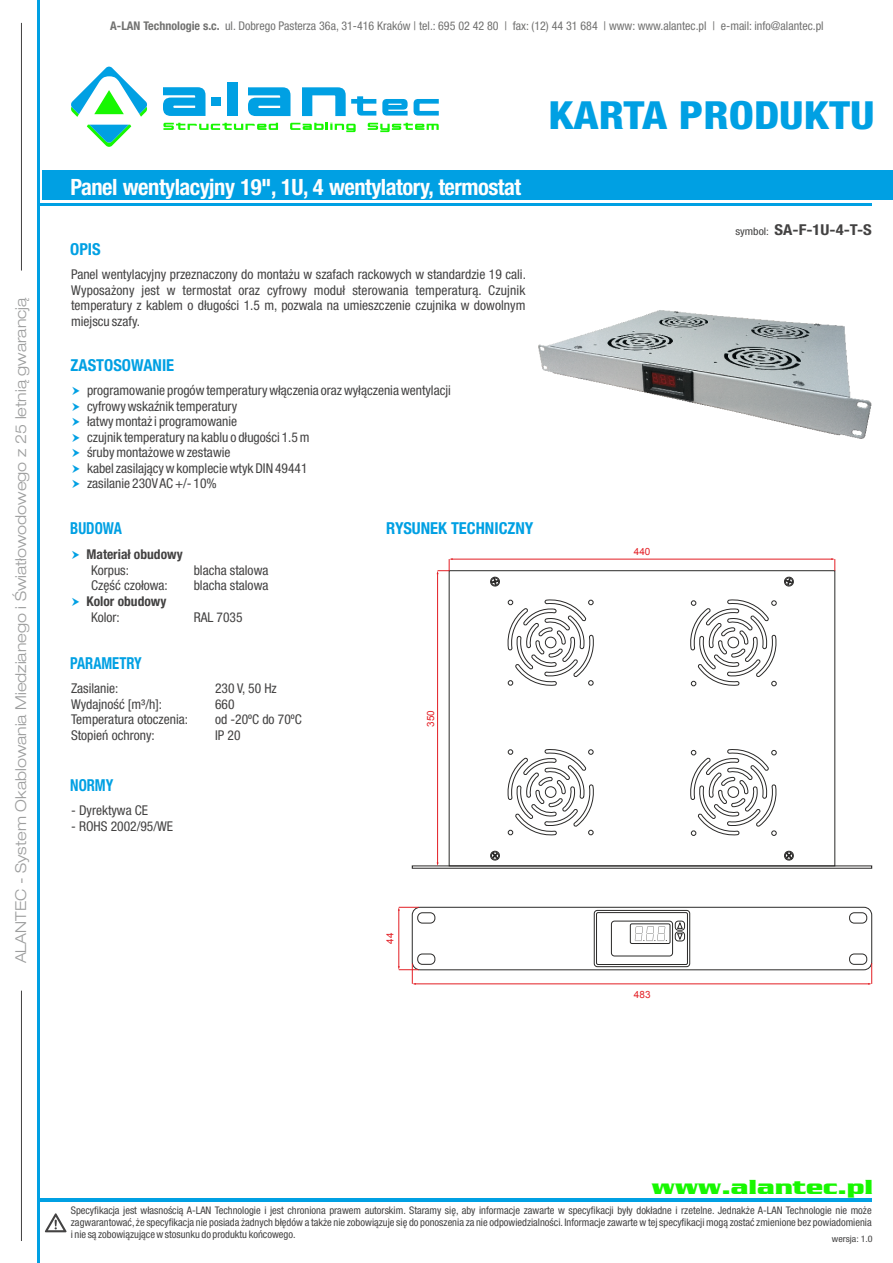
<style>
.page{position:relative;width:893px;height:1263px;background:#fff}
.page>*{position:absolute;margin:0;border:0;box-sizing:border-box;transform-origin:0 0}
.t1{font:800 condensed 38.85px "Helvetica Neue LT Pro";color:#00a0e3;scale:1.14 1}
.t2{font:700 condensed 22.5px "Helvetica Neue LT Pro";letter-spacing:-.02em;color:#fefefe}
.t3{font:700 21px "Serpentine";color:#17f700;scale:1.14 1}
.t4{font:700 condensed 16.5px "Helvetica Neue LT Pro";color:#00a0e3}
.t5{font:700 condensed 16.5px "Helvetica Neue LT Pro";color:#00a0e3;scale:.89 1}
.t6{font:300 expanded 15px "Helvetica Neue LT Pro";color:#9d9e9e}
.t7{font:700 condensed 15px "Helvetica Neue LT Pro";color:#434242;scale:1.11 1}
.t8{font:condensed 13.5px/15.5px "Helvetica Neue LT Pro";color:#434242}
.t9{font:700 condensed 13.5px "Helvetica Neue LT Pro";color:#434242}
.t10{font:condensed 12px "Helvetica Neue LT Pro";color:#727271}
.t11{font:condensed 10.5px/12px "Helvetica Neue LT Pro";color:#434242;text-align:justify}
.t12{font:9.9px "Arial";color:#e31e24}
.t13{font:condensed 9px "Helvetica Neue LT Pro";color:#434242;scale:1.11 1}
.s1{font-weight:700}
.s2{font-weight:400;font-size:10.5px}
</style>
<div class="page">
<div style="left:43px;top:170px;width:850px;height:30px;background:#00a0e3"></div>
<hr style="left:40px;top:1198px;width:832px;height:4px;background:#00a0e3">
<hr style="left:40px;top:203px;width:832px;height:3px;background:#00a0e3">
<svg style="left:71px;top:66px;width:76px;height:81px"></svg>
<svg style="left:163px;top:123px;width:115px;height:7px"></svg>
<svg style="left:290px;top:123px;width:66px;height:9px"></svg>
<svg style="left:368px;top:123px;width:71px;height:9px"></svg>
<svg style="left:163px;top:87px;width:43px;height:29px"></svg>
<div style="left:212px;top:97px;width:9px;height:9px;background:#00a0e3"></div>
<div style="left:227px;top:83px;width:11px;height:33px;background:#00a0e3"></div>
<svg style="left:248px;top:87px;width:42px;height:29px"></svg>
<svg style="left:302px;top:87px;width:74px;height:29px"></svg>
<svg style="left:382px;top:99px;width:26px;height:17px"></svg>
<svg style="left:414px;top:99px;width:25px;height:17px"></svg>
<svg style="left:45px;top:1213px;width:22px;height:19px"></svg>
<hr style="left:38px;top:0;width:2px;height:1263px;background:#00a0e3">
<hr style="left:21px;top:991px;width:1px;height:250px;background:#434242">
<hr style="left:21px;top:23px;width:1px;height:248px;background:#434242">
<img style="left:538px;top:310px;width:334px;height:129px">
<div style="left:412px;top:865px;width:460px;height:4px;border:1px solid #2b2a29"></div>
<div style="left:412px;top:907px;width:460px;height:63px;border:1px solid #2b2a29;border-radius:8px"></div>
<div style="left:849px;top:912px;width:18px;height:11px;border:1px solid #2b2a29;border-radius:5px"></div>
<div style="left:849px;top:953px;width:18px;height:12px;border:1px solid #2b2a29;border-radius:5px"></div>
<div style="left:594px;top:910px;width:96px;height:57px;border:1px solid #2b2a29;border-radius:3px"></div>
<div style="left:596px;top:912px;width:92px;height:53px;border:1px solid #2b2a29;border-radius:2px"></div>
<div style="left:611px;top:921px;width:62px;height:35px;border:1px solid #2b2a29;border-radius:3px"></div>
<div style="left:675px;top:921px;width:10px;height:10px;border:1px solid #2b2a29;border-radius:3px"></div>
<div style="left:675px;top:931px;width:10px;height:10px;border:1px solid #2b2a29;border-radius:3px"></div>
<svg style="left:676px;top:922px;width:7px;height:18px"></svg>
<div style="left:630px;top:923px;width:40px;height:21px;border:1px solid #2b2a29;border-radius:2px"></div>
<svg style="left:635px;top:926px;width:32px;height:15px"></svg>
<div style="left:417px;top:912px;width:18px;height:11px;border:1px solid #2b2a29;border-radius:5px"></div>
<div style="left:417px;top:953px;width:18px;height:12px;border:1px solid #2b2a29;border-radius:5px"></div>
<div style="left:449px;top:570px;width:386px;height:296px;border:1px solid #2b2a29"></div>
<svg style="left:490px;top:851px;width:10px;height:10px"></svg>
<svg style="left:490px;top:576px;width:10px;height:11px"></svg>
<svg style="left:784px;top:577px;width:10px;height:10px"></svg>
<svg style="left:784px;top:851px;width:10px;height:10px"></svg>
<hr style="left:415px;top:983px;width:454px;height:1px;background:#e31e24">
<svg style="left:868px;top:963px;width:4px;height:22px"></svg>
<hr style="left:398px;top:909px;width:1px;height:58px;background:#e31e24">
<svg style="left:398px;top:963px;width:21px;height:22px"></svg>
<svg style="left:398px;top:907px;width:21px;height:4px"></svg>
<hr style="left:437px;top:573px;width:1px;height:291px;background:#e31e24">
<hr style="left:451px;top:559px;width:381px;height:1px;background:#e31e24">
<svg style="left:437px;top:558px;width:16px;height:16px"></svg>
<svg style="left:831px;top:558px;width:4px;height:13px"></svg>
<svg style="left:690px;top:749px;width:87px;height:87px"></svg>
<svg style="left:507px;top:749px;width:87px;height:87px"></svg>
<svg style="left:690px;top:599px;width:87px;height:87px"></svg>
<svg style="left:507px;top:599px;width:87px;height:87px"></svg>
<p class="t6" style="left:16px;top:963px;width:667px;rotate:-90deg">ALANTEC - System Okablowania Miedzianego i Światłowodowego z 25 letnią gwarancją</p>
<p class="t10" style="left:110px;top:22px;width:715px"><span class="s1">A-LAN Technologie s.c.</span> ul. Dobrego Pasterza 36a, 31-416 Kraków | tel.: 695 02 42 80 | fax: (12) 44 31 684 | www: www.alantec.pl | e-mail: info@alantec.pl</p>
<h1 class="t1" style="left:548px;top:101px;width:288px">KARTA PRODUKTU</h1>
<h2 class="t2" style="left:70px;top:179px;width:452px">Panel wentylacyjny 19", 1U, 4 wentylatory, termostat</h2>
<p class="t4" style="left:70px;top:243px;width:32px">OPIS</p>
<p class="t8" style="left:71px;top:269px;width:456px;text-align:justify">Panel wentylacyjny przeznaczony do montażu w szafach rackowych w standardzie 19 cali.<br>Wyposażony jest w termostat oraz cyfrowy moduł sterowania temperaturą. Czujnik temperatury z kablem o długości 1.5 m, pozwala na umieszczenie czujnika w dowolnym miejscu szafy.</p>
<p class="t4" style="left:71px;top:359px;width:105px">ZASTOSOWANIE</p>
<p class="t8" style="left:87px;top:385px;width:365px">programowanie progów temperatury włączenia oraz wyłączenia wentylacji cyfrowy wskaźnik temperatury<br>łatwy montaż i programowanie<br>czujnik temperatury na kablu o długości 1.5 m<br>śruby montażowe w zestawie<br>kabel zasilający w komplecie wtyk DIN 49441<br>zasilanie 230V AC +/- 10%</p>
<p class="t5" style="left:70px;top:522px;width:59px">BUDOWA</p>
<p class="t4" style="left:386px;top:522px;width:149px">RYSUNEK TECHNICZNY</p>
<p class="t9" style="left:87px;top:550px;width:98px">Materiał obudowy</p>
<p class="t8" style="left:91px;top:564px;width:39px">Korpus:</p>
<p class="t8" style="left:194px;top:564px;width:76px">blacha stalowa</p>
<p class="t8" style="left:91px;top:580px;width:78px">Część czołowa:</p>
<p class="t8" style="left:194px;top:580px;width:76px">blacha stalowa</p>
<p class="t9" style="left:87px;top:596px;width:81px">Kolor obudowy</p>
<p class="t8" style="left:91px;top:611px;width:30px">Kolor:</p>
<p class="t8" style="left:194px;top:611px;width:50px">RAL 7035</p>
<p class="t5" style="left:70px;top:657px;width:82px">PARAMETRY</p>
<p class="t8" style="left:71px;top:683px;width:49px">Zasilanie:</p>
<p class="t8" style="left:215px;top:683px;width:63px">230 V, 50 Hz</p>
<p class="t8" style="left:71px;top:698px;width:93px">Wydajność [m³/h]:</p>
<p class="t8" style="left:215px;top:698px;width:21px">660</p>
<p class="t8" style="left:71px;top:713px;width:119px">Temperatura otoczenia:</p>
<p class="t8" style="left:215px;top:713px;width:88px">od -20ºC do 70ºC</p>
<p class="t8" style="left:71px;top:729px;width:85px">Stopień ochrony:</p>
<p class="t8" style="left:215px;top:729px;width:27px">IP 20</p>
<p class="t12" style="left:427px;top:727px;width:18px;rotate:-90deg">350</p>
<p class="t5" style="left:70px;top:779px;width:50px">NORMY</p>
<p class="t8" style="left:71px;top:805px;width:79px">- Dyrektywa CE</p>
<p class="t8" style="left:71px;top:820px;width:104px">- ROHS 2002/95/WE</p>
<p class="t7" style="left:735px;top:224px;width:124px"><span class="s2">symbol:</span> SA-F-1U-4-T-S</p>
<p class="t12" style="left:634px;top:547px;width:18px">440</p>
<p class="t12" style="left:386px;top:944px;width:13px;rotate:-90deg">44</p>
<p class="t12" style="left:634px;top:990px;width:18px">483</p>
<h3 class="t3" style="left:652px;top:1175px;width:196px">www.alantec.pl</h3>
<p class="t11" style="left:71px;top:1206px;width:802px">Specyfikacja jest własnością A-LAN Technologie i jest chroniona prawem autorskim. Staramy się, aby informacje zawarte w specyfikacji były dokładne i rzetelne. Jednakże A-LAN Technologie nie może zagwarantować,że specyfikacja nie posiada żadnych błędów a także nie zobowiązuje się do ponoszenia za nie odpowiedzialności. Informacje zawarte w tej specyfikacji mogą zostać zmienione bez powiadomienia i nie są zobowiązujące w stosunku do produktu końcowego.</p>
<p class="t13" style="left:832px;top:1235px;width:38px">wersja: 1.0</p>
</div>
